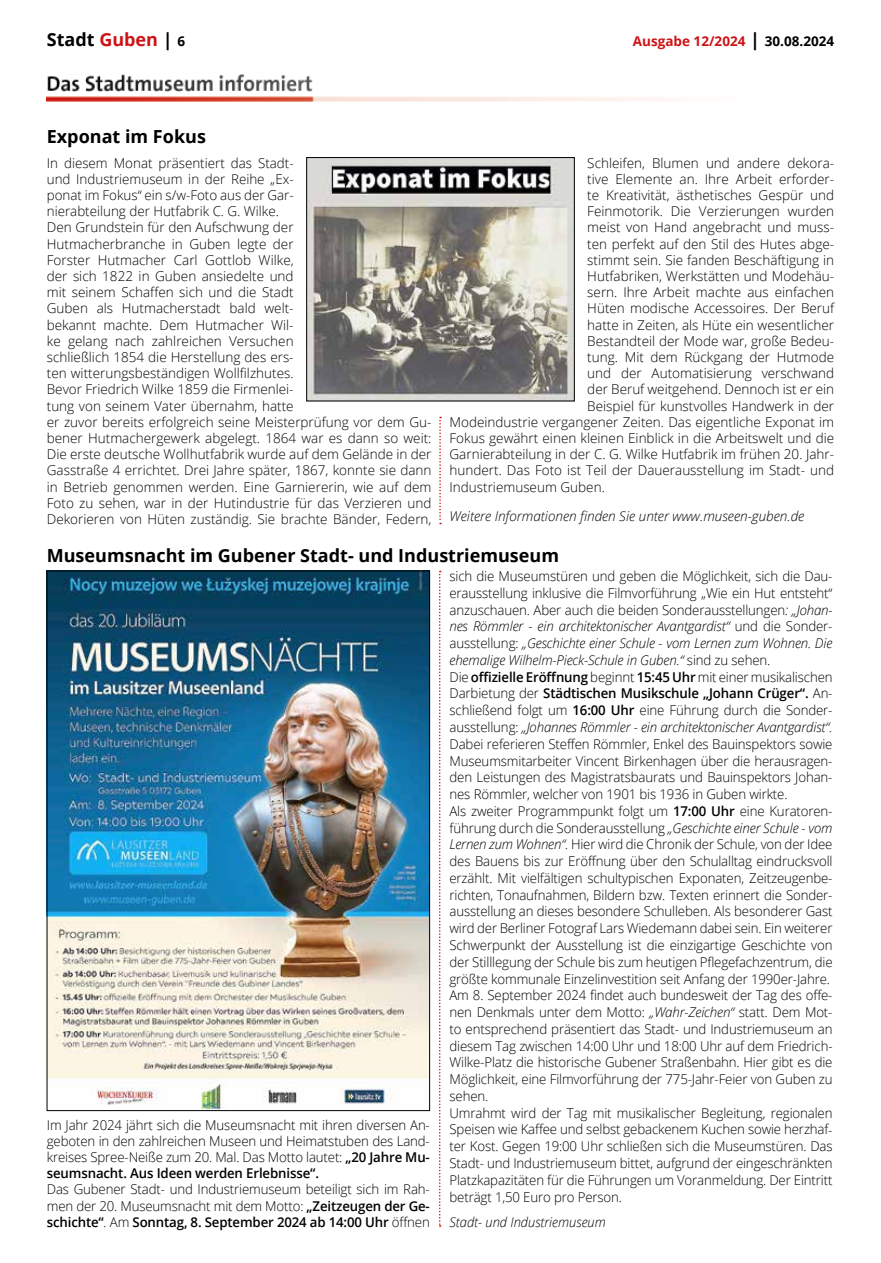
<style>
.page{position:relative;width:881px;height:1263px;background:#fff}
.page>*{position:absolute;margin:0;border:0;box-sizing:border-box;transform-origin:0 0}
.t1{font:700 18px "Open Sans";color:#000}
.t2{font:300 13.5px/16.8px "Open Sans";letter-spacing:-.01em;color:#000}
.t3{font:italic 300 13.5px "Open Sans";color:#000}
.t4{font:700 13.5px "Open Sans";color:#cd1316}
.t5{font:italic 300 13.5px "Open Sans";color:#000;scale:.96 1}
.s1{color:#cd1316}
.s2{font-size:13.5px}
.s3{font-size:18px;color:#000}
.s4{color:#000}
.s5{font-weight:600}
.s6{font-style:italic}
</style>
<div class="page">
<svg style="left:439px;top:571px;width:1px;height:656px"></svg>
<img style="left:47px;top:74px;width:625px;height:28px">
<img style="left:308px;top:159px;width:264px;height:240px">
<div style="left:306px;top:157px;width:268px;height:244px;border:1px solid #000"></div>
<img style="left:49px;top:573px;width:378px;height:536px">
<svg style="left:439px;top:417px;width:2px;height:107px"></svg>
<h1 class="t1" style="left:47px;top:27px;width:140px">Stadt <span class="s1">Guben</span> | <span class="s2">6</span></h1>
<p class="t4" style="left:632px;top:32px;width:203px">Ausgabe 12/2024 <span class="s3">|</span> <span class="s4">30.08.2024</span></p>
<h1 class="t1" style="left:47px;top:124px;width:161px">Exponat im Fokus</h1>
<p class="t2" style="left:47px;top:154px;width:386px;line-height:16.2px">In diesem Monat präsentiert das Stadt-<br>und Industriemuseum in der Reihe „Ex-<br>ponat im Fokus“ ein s/w-Foto aus der Gar-<br>nierabteilung der Hutfabrik C. G. Wilke.<br>Den Grundstein für den Aufschwung der<br>Hutmacherbranche in Guben legte der<br>Forster Hutmacher Carl Gottlob Wilke,<br>der sich 1822 in Guben ansiedelte und<br>mit seinem Schaffen sich und die Stadt<br>Guben als Hutmacherstadt bald welt-<br>bekannt machte. Dem Hutmacher Wil-<br>ke gelang nach zahlreichen Versuchen<br>schließlich 1854 die Herstellung des ers-<br>ten witterungsbeständigen Wollfilzhutes.<br>Bevor Friedrich Wilke 1859 die Firmenlei-<br>tung von seinem Vater übernahm, hatte<br>er zuvor bereits erfolgreich seine Meisterprüfung vor dem Gu&shy;bener Hutmachergewerk abgelegt. 1864 war es dann so weit:<br>Die erste deutsche Wollhutfabrik wurde auf dem Gelände in der Gasstraße 4 errichtet. Drei Jahre später, 1867, konnte sie dann in Betrieb genommen werden. Eine Garniererin, wie auf dem Foto zu sehen, war in der Hutindustrie für das Verzieren und Dekorieren von Hüten zuständig. Sie brachte Bänder, Federn,</p>
<p class="t2" style="left:587px;top:154px;width:248px">Schleifen, Blumen und andere dekora-</p>
<p class="t2" style="left:587px;top:170px;width:248px">tive Elemente an. Ihre Arbeit erforder-</p>
<p class="t2" style="left:587px;top:186px;width:248px">te Kreativität, ästhetisches Gespür und</p>
<p class="t2" style="left:587px;top:203px;width:248px">Feinmotorik. Die Verzierungen wurden</p>
<p class="t2" style="left:587px;top:219px;width:248px">meist von Hand angebracht und muss-</p>
<p class="t2" style="left:587px;top:235px;width:248px">ten perfekt auf den Stil des Hutes abge-</p>
<p class="t2" style="left:587px;top:251px;width:248px">stimmt sein. Sie fanden Beschäftigung in</p>
<p class="t2" style="left:587px;top:267px;width:248px">Hutfabriken, Werkstätten und Modehäu-</p>
<p class="t2" style="left:587px;top:284px;width:248px">sern. Ihre Arbeit machte aus einfachen</p>
<p class="t2" style="left:587px;top:300px;width:248px">Hüten modische Accessoires. Der Beruf</p>
<p class="t2" style="left:587px;top:316px;width:248px">hatte in Zeiten, als Hüte ein wesentlicher</p>
<p class="t2" style="left:587px;top:332px;width:248px">Bestandteil der Mode war, große Bedeu-</p>
<p class="t2" style="left:587px;top:348px;width:248px">tung. Mit dem Rückgang der Hutmode</p>
<p class="t2" style="left:587px;top:365px;width:248px">und der Automatisierung verschwand</p>
<p class="t2" style="left:587px;top:381px;width:248px">der Beruf weitgehend. Dennoch ist er ein</p>
<p class="t2" style="left:587px;top:397px;width:248px">Beispiel für kunstvolles Handwerk in der</p>
<p class="t2" style="left:449px;top:413px;width:386px">Modeindustrie vergangener Zeiten. Das eigentliche Exponat im</p>
<p class="t2" style="left:449px;top:429px;width:386px">Fokus gewährt einen kleinen Einblick in die Arbeitswelt und die</p>
<p class="t2" style="left:449px;top:446px;width:386px">Garnierabteilung in der C. G. Wilke Hutfabrik im frühen 20. Jahr-</p>
<p class="t2" style="left:449px;top:462px;width:386px">hundert. Das Foto ist Teil der Dauerausstellung im Stadt- und</p>
<p class="t2" style="left:449px;top:478px;width:157px">Industriemuseum Guben.</p>
<p class="t3" style="left:449px;top:507px;width:356px">Weitere Informationen finden Sie unter www.museen-guben.de</p>
<h1 class="t1" style="left:47px;top:543px;width:513px">Museumsnacht im Gubener Stadt- und Industriemuseum</h1>
<p class="t2" style="left:47px;top:1116px;width:384px;line-height:16.2px;text-align:justify">Im Jahr 2024 jährt sich die Museumsnacht mit ihren diversen An&shy;geboten in den zahlreichen Museen und Heimatstuben des Land&shy;kreises Spree-Neiße zum 20. Mal. Das Motto lautet: <span class="s5">„20 Jahre Mu&shy;seumsnacht. Aus Ideen werden Erlebnisse“.</span></p>
<p class="t2" style="left:47px;top:1181px;width:384px;line-height:16.2px;text-align:justify">Das Gubener Stadt- und Industriemuseum beteiligt sich im Rah&shy;men der 20. Museumsnacht mit dem Motto: <span class="s5">„Zeitzeugen der Ge&shy;schichte“</span><span class="s6">.</span> Am <span class="s5">Sonntag, 8. September 2024 ab 14:00 Uhr</span> öffnen</p>
<p class="t2" style="left:449px;top:567px;width:384px">sich die Museumstüren und geben die Möglichkeit, sich die Dau&shy;erausstellung inklusive die Filmvorführung „Wie ein Hut entsteht“ anzuschauen. Aber auch die beiden Sonderausstellungen<span class="s6">: „Johan&shy;nes Römmler - ein architektonischer Avantgardist“</span> und die Sonder&shy;ausstellung: <span class="s6">„Geschichte einer Schule - vom Lernen zum Wohnen. Die ehemalige Wilhelm-Pieck-Schule in Guben.“</span> sind zu sehen.<br>Die <span class="s5">offizielle Eröffnung</span> beginnt <span class="s5">15:45 Uhr</span> mit einer musikalischen Darbietung der <span class="s5">Städtischen Musikschule „Johann Crüger“.</span> An&shy;schließend folgt um <span class="s5">16:00 Uhr</span> eine Führung durch die Sonder&shy;ausstellung: <span class="s6">„Johannes Römmler - ein architektonischer Avantgardist“.<br></span>Dabei referieren Steffen Römmler, Enkel des Bauinspektors sowie Museumsmitarbeiter Vincent Birkenhagen über die herausragen&shy;den Leistungen des Magistratsbaurats und Bauinspektors Johan&shy;nes Römmler, welcher von 1901 bis 1936 in Guben wirkte.<br>Als zweiter Programmpunkt folgt um <span class="s5">17:00 Uhr</span> eine Kuratoren&shy;führung durch die Sonderausstellung <span class="s6">„Geschichte einer Schule - vom Lernen zum Wohnen“.</span> Hier wird die Chronik der Schule, von der Idee des Bauens bis zur Eröffnung über den Schulalltag eindrucksvoll erzählt. Mit vielfältigen schultypischen Exponaten, Zeitzeugenbe&shy;richten, Tonaufnahmen, Bildern bzw. Texten erinnert die Sonder&shy;ausstellung an dieses besondere Schulleben. Als besonderer Gast wird der Berliner Fotograf Lars Wiedemann dabei sein. Ein weiterer Schwerpunkt der Ausstellung ist die einzigartige Geschichte von der Stilllegung der Schule bis zum heutigen Pflegefachzentrum, die größte kommunale Einzelinvestition seit Anfang der 1990er-Jahre.<br>Am 8. September 2024 findet auch bundesweit der Tag des offe&shy;nen Denkmals unter dem Motto: <span class="s6">„Wahr-Zeichen“</span> statt. Dem Mot&shy;to entsprechend präsentiert das Stadt- und Industriemuseum an diesem Tag zwischen 14:00 Uhr und 18:00 Uhr auf dem Friedrich-Wilke-Platz die historische Gubener Straßenbahn. Hier gibt es die Möglichkeit, eine Filmvorführung der 775-Jahr-Feier von Guben zu sehen.<br>Umrahmt wird der Tag mit musikalischer Begleitung, regionalen Speisen wie Kaffee und selbst gebackenem Kuchen sowie herzhaf&shy;ter Kost. Gegen 19:00 Uhr schließen sich die Museumstüren. Das Stadt- und Industriemuseum bittet, aufgrund der eingeschränkten Platzkapazitäten für die Führungen um Voranmeldung. Der Eintritt beträgt 1,50 Euro pro Person.</p>
<p class="t5" style="left:449px;top:1213px;width:164px">Stadt- und Industriemuseum</p>
</div>
